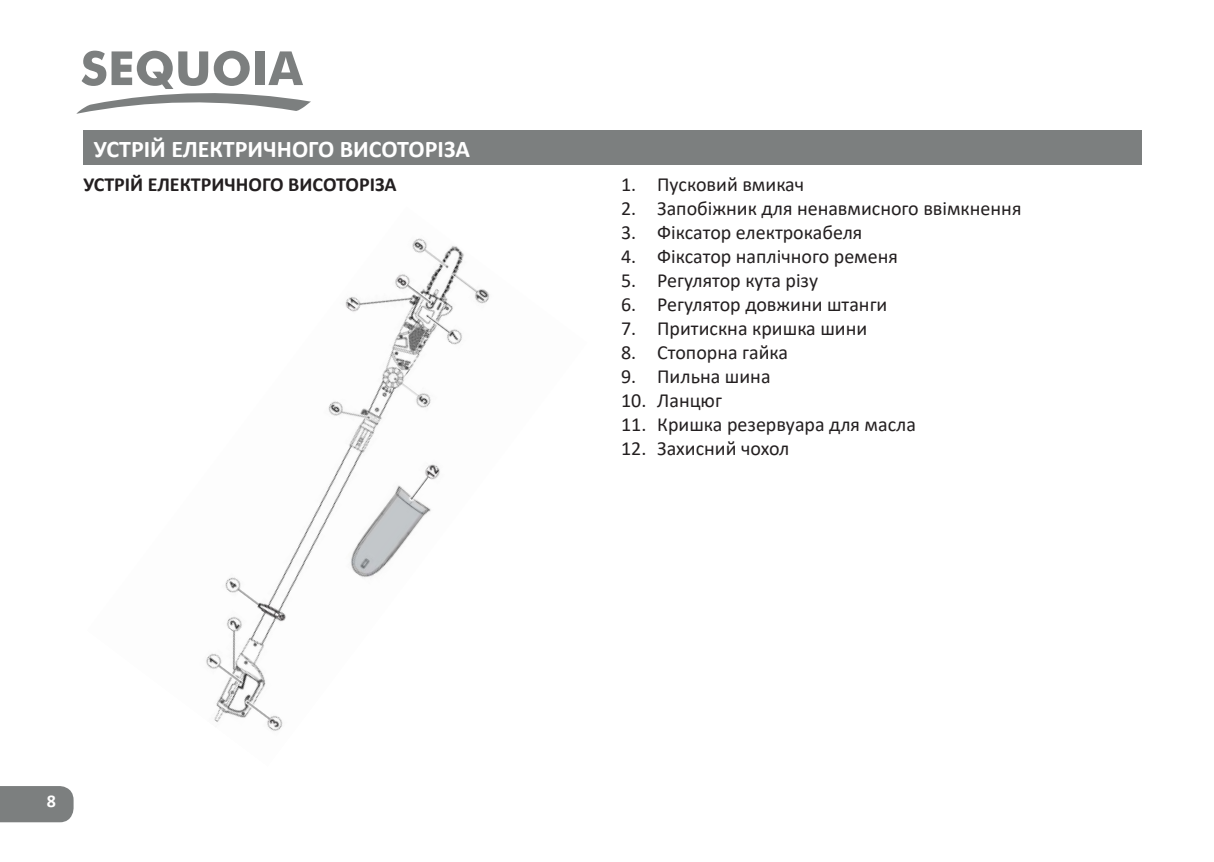
<style>
.page{position:relative;width:1214px;height:862px;background:#fff}
.page>*{position:absolute;margin:0;border:0;box-sizing:border-box;transform-origin:0 0}
.Заголовок_справа{font:700 24px "Calibri";color:#fff}
.t1{font:20px "Calibri";color:#231f20}
.Подзаголовок{font:700 20px "Calibri";color:#231f20}
.t2{font:700 18px "Calibri";color:#fff}
</style>
<div class="page">
<div style="left:0;top:786px;width:74px;height:36px;background:#7c7f7f"></div>
<div style="left:83px;top:131px;width:1058px;height:34px;background:#7c7f7f"></div>
<svg style="left:76px;top:51px;width:235px;height:63px"></svg>
<div style="left:256px;top:51px;width:9px;height:34px;background:#7c7f7f"></div>
<img style="left:206px;top:238px;width:284px;height:493px">
<p class="Заголовок_справа" style="left:94px;top:132px;width:377px">УСТРІЙ ЕЛЕКТРИЧНОГО ВИСОТОРІЗА</p>
<p class="Подзаголовок" style="left:83px;top:170px;width:315px">УСТРІЙ ЕЛЕКТРИЧНОГО ВИСОТОРІЗА</p>
<p class="t1" style="left:621px;top:170px;width:184px">1. Пусковий вмикач</p>
<p class="t1" style="left:621px;top:194px;width:402px">2. Запобіжник для ненавмисного ввімкнення</p>
<p class="t1" style="left:621px;top:218px;width:243px">3. Фіксатор електрокабеля</p>
<p class="t1" style="left:621px;top:242px;width:278px">4. Фіксатор наплічного ременя</p>
<p class="t1" style="left:621px;top:266px;width:198px">5. Регулятор кута різу</p>
<p class="t1" style="left:621px;top:290px;width:268px">6. Регулятор довжини штанги</p>
<p class="t1" style="left:621px;top:314px;width:248px">7. Притискна кришка шини</p>
<p class="t1" style="left:621px;top:338px;width:168px">8. Стопорна гайка</p>
<p class="t1" style="left:621px;top:362px;width:151px">9. Пильна шина</p>
<p class="t1" style="left:621px;top:386px;width:102px">10. Ланцюг</p>
<p class="t1" style="left:621px;top:410px;width:296px">11. Кришка резервуара для масла</p>
<p class="t1" style="left:621px;top:434px;width:170px">12. Захисний чохол</p>
<p class="t2" style="left:47px;top:788px;width:11px">8</p>
</div>
